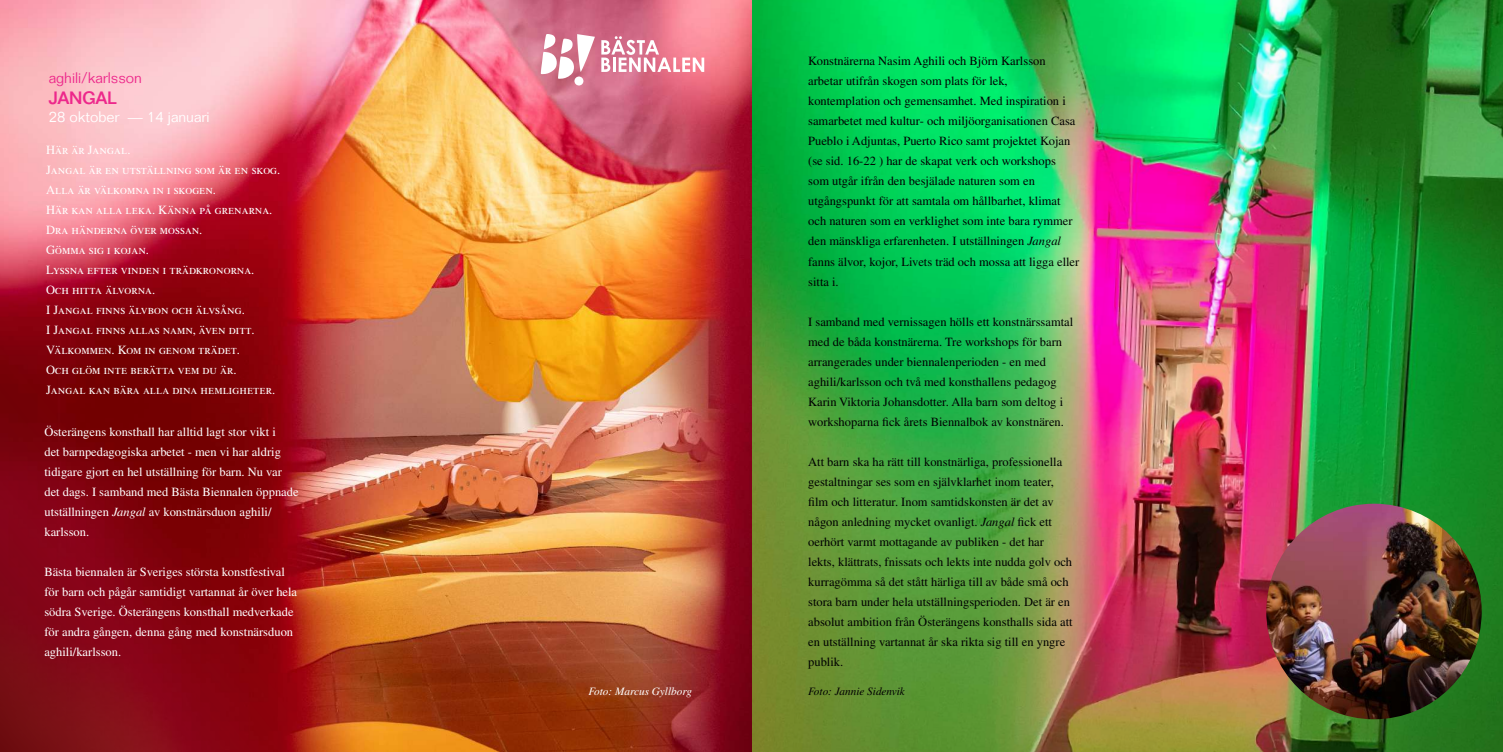
<style>
.page{position:relative;width:1503px;height:752px;background:#fff}
.page>*{position:absolute;margin:0;border:0;box-sizing:border-box;transform-origin:0 0}
.t1{font:500 17.5px "Folio Std";color:#ed288b}
.t2{font:300 15px "Folio Std";color:#fff}
.t3{font:300 15px "Folio Std";color:#ed288b}
.t4{font:12.5px/20px "Times LT Std";color:#000001}
.t5{font:12.5px/20px "Times LT Std";color:#fff}
.t6{font:italic 11.25px "Times LT Std";color:#fff}
.t7{font:italic 11.25px "Times LT Std";color:#000001}
.s1{font-style:italic}
</style>
<div class="page">
<img style="left:357px;top:0;width:1145px;height:751px">
<svg style="left:0;top:0;width:357px;height:751px;background:#ae3940"></svg>
<svg style="left:601px;top:36px;width:103px;height:36px"></svg>
<svg style="left:541px;top:34px;width:54px;height:45px"></svg>
<div style="left:574px;top:76px;width:9px;height:9px;background:#fff;border-radius:50%"></div>
<img style="left:1266px;top:503px;width:215px;height:215px;border-radius:108px">
<p class="t3" style="left:49px;top:69px;width:95px">aghili/karlsson</p>
<h1 class="t1" style="left:49px;top:87px;width:70px">JANGAL</h1>
<p class="t2" style="left:49px;top:108px;width:162px">28 oktober — 14 januari</p>
<p class="t5" style="left:46px;top:140px;width:236px">Här är Jangal.<br>Jangal är en utställning som är en skog.<br>Alla är välkomna in i skogen.<br>Här kan alla leka. Känna på grenarna.<br>Dra händerna över mossan.<br>Gömma sig i kojan.<br>Lyssna efter vinden i trädkronorna.<br>Och hitta älvorna.<br>I Jangal finns älvbon och älvsång.<br>I Jangal finns allas namn, även ditt.<br>Välkommen. Kom in genom trädet.<br>Och glöm inte berätta vem du är.<br>Jangal kan bära alla dina hemligheter.</p>
<p class="t5" style="left:44px;top:421px;width:256px">Österängens konsthall har alltid lagt stor vikt i<br>det barnpedagogiska arbetet - men vi har aldrig tidigare gjort en hel utställning för barn. Nu var det dags. I samband med Bästa Biennalen öppnade utställningen <span class="s1">Jangal</span> av konstnärsduon aghili/ karlsson.</p>
<p class="t5" style="left:44px;top:561px;width:254px">Bästa biennalen är Sveriges största konstfestival för barn och pågår samtidigt vartannat år över hela södra Sverige. Österängens konsthall medverkade för andra gången, denna gång med konstnärsduon aghili/karlsson.</p>
<p class="t6" style="left:588px;top:684px;width:105px">Foto: Marcus Gyllborg</p>
<p class="t4" style="left:808px;top:51px;width:273px">Konstnärerna Nasim Aghili och Björn Karlsson arbetar utifrån skogen som plats för lek, kontemplation och gemensamhet. Med inspiration i samarbetet med kultur- och miljöorganisationen Casa Pueblo i Adjuntas, Puerto Rico samt projektet Kojan (se sid. 16-22 ) har de skapat verk och workshops<br>som utgår ifrån den besjälade naturen som en utgångspunkt för att samtala om hållbarhet, klimat och naturen som en verklighet som inte bara rymmer den mänskliga erfarenheten. I utställningen <span class="s1">Jangal </span>fanns älvor, kojor, Livets träd och mossa att ligga eller sitta i.</p>
<p class="t4" style="left:808px;top:311px;width:266px">I samband med vernissagen hölls ett konstnärssamtal med de båda konstnärerna. Tre workshops för barn arrangerades under biennalenperioden - en med aghili/karlsson och två med konsthallens pedagog Karin Viktoria Johansdotter. Alla barn som deltog i workshoparna fick årets Biennalbok av konstnären.</p>
<p class="t4" style="left:808px;top:451px;width:266px">Att barn ska ha rätt till konstnärliga, professionella gestaltningar ses som en självklarhet inom teater, film och litteratur. Inom samtidskonsten är det av någon anledning mycket ovanligt. <span class="s1">Jangal</span> fick ett oerhört varmt mottagande av publiken - det har lekts, klättrats, fnissats och lekts inte nudda golv och kurragömma så det stått härliga till av både små och stora barn under hela utställningsperioden. Det är en absolut ambition från Österängens konsthalls sida att en utställning vartannat år ska rikta sig till en yngre publik.</p>
<p class="t7" style="left:808px;top:684px;width:98px">Foto: Jannie Sidenvik</p>
</div>
